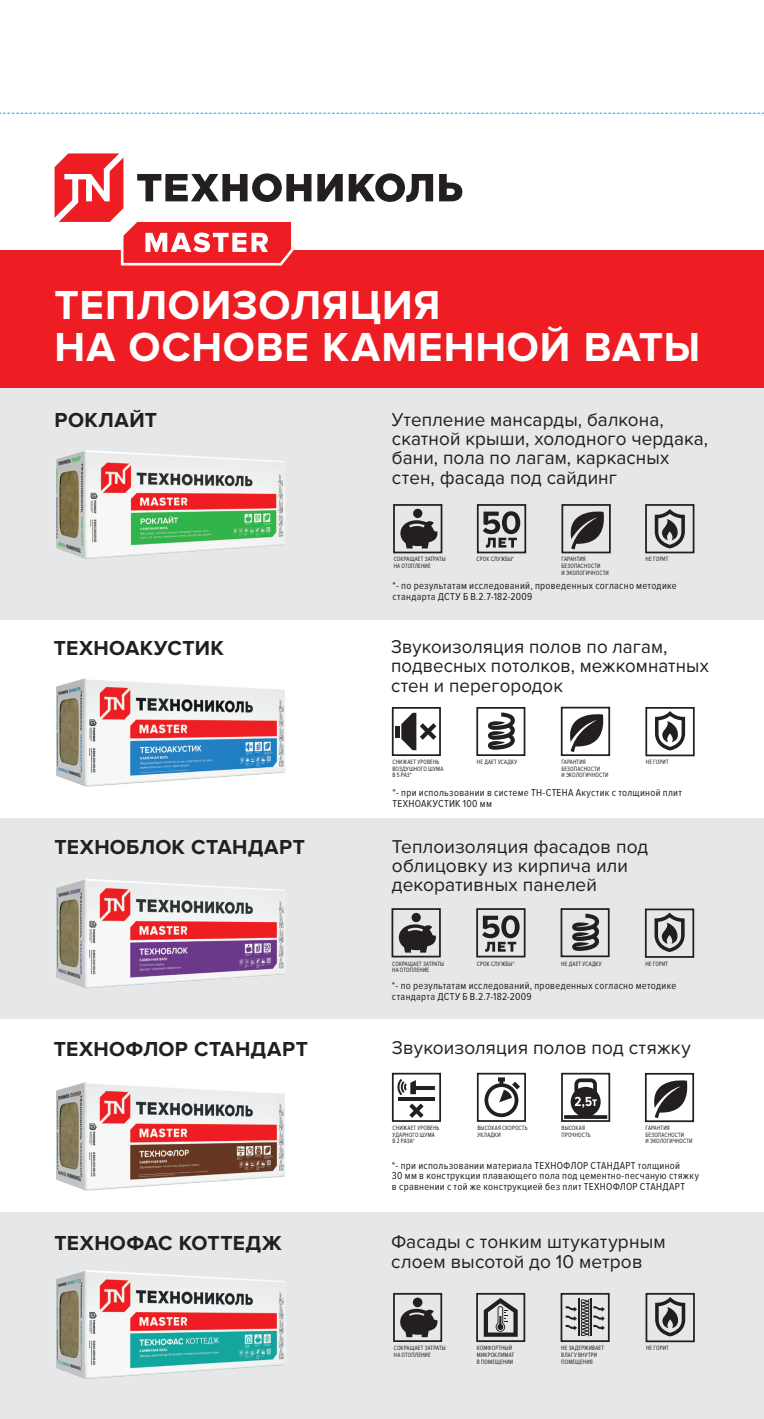
<style>
.page{position:relative;width:764px;height:1419px;background:#fff}
.page>*{position:absolute;margin:0;border:0;box-sizing:border-box;transform-origin:0 0}
.Продукт_1{font:700 42px/42px "Proxima Nova";letter-spacing:.015em;color:#fff}
.Продукт_2{font:700 21px "Proxima Nova";letter-spacing:.02em;color:#231f20}
.Применение{font:19.25px/19.2px "Proxima Nova";letter-spacing:.005em;color:#231f20}
.Таблица{font:10.5px/10.5px "Proxima Nova Cond";letter-spacing:.03em;color:#231f20}
.Пиктограммы{font:6.48px/6.6px "Proxima Nova Cond";letter-spacing:.025em;color:#231f20;scale:.9 1}
</style>
<div class="page">
<div style="left:0;top:373px;width:764px;height:247px;background:#e6e7e9"></div>
<div style="left:0;top:818px;width:764px;height:201px;background:#e6e7e9"></div>
<div style="left:0;top:1213px;width:764px;height:206px;background:#e6e7e9"></div>
<div style="left:0;top:250px;width:764px;height:138px;background:#ee1d23"></div>
<svg style="left:317px;top:174px;width:26px;height:27px"></svg>
<svg style="left:439px;top:174px;width:23px;height:27px"></svg>
<svg style="left:55px;top:153px;width:256px;height:113px"></svg>
<svg style="left:349px;top:173px;width:84px;height:29px"></svg>
<img style="left:56px;top:450px;width:229px;height:109px">
<img style="left:56px;top:678px;width:229px;height:109px">
<img style="left:56px;top:879px;width:229px;height:110px">
<img style="left:56px;top:1082px;width:229px;height:109px">
<img style="left:56px;top:1270px;width:229px;height:109px">
<div style="left:645px;top:1073px;width:49px;height:49px;border:2px solid #231f20"></div>
<svg style="left:654px;top:1080px;width:34px;height:38px"></svg>
<div style="left:392px;top:1073px;width:49px;height:49px;border:2px solid #231f20"></div>
<hr style="left:398px;top:1097px;width:37px;height:4px;background:#231f20">
<svg style="left:409px;top:1103px;width:15px;height:15px"></svg>
<svg style="left:397px;top:1079px;width:38px;height:16px"></svg>
<div style="left:477px;top:1073px;width:49px;height:49px;border:2px solid #231f20"></div>
<svg style="left:484px;top:1077px;width:36px;height:40px"></svg>
<div style="left:561px;top:1073px;width:49px;height:49px;border:2px solid #231f20"></div>
<svg style="left:564px;top:1078px;width:43px;height:41px"></svg>
<div style="left:561px;top:504px;width:50px;height:49px;border:2px solid #231f20"></div>
<svg style="left:571px;top:511px;width:33px;height:38px"></svg>
<div style="left:645px;top:504px;width:49px;height:49px;border:2px solid #231f20"></div>
<div style="left:393px;top:504px;width:49px;height:49px;border:2px solid #231f20"></div>
<div style="left:413px;top:509px;width:9px;height:9px;background:#231f20;border-radius:50%"></div>
<svg style="left:400px;top:520px;width:37px;height:28px"></svg>
<div style="left:477px;top:504px;width:49px;height:49px;border:2px solid #231f20"></div>
<svg style="left:483px;top:511px;width:37px;height:37px"></svg>
<svg style="left:655px;top:509px;width:30px;height:39px"></svg>
<div style="left:645px;top:707px;width:50px;height:49px;border:2px solid #231f20"></div>
<div style="left:561px;top:707px;width:49px;height:49px;border:2px solid #231f20"></div>
<svg style="left:570px;top:714px;width:34px;height:38px"></svg>
<div style="left:476px;top:707px;width:49px;height:49px;border:2px solid #231f20"></div>
<svg style="left:488px;top:712px;width:27px;height:38px"></svg>
<div style="left:392px;top:707px;width:49px;height:49px;border:2px solid #231f20"></div>
<hr style="left:395px;top:726px;width:4px;height:11px;background:#231f20">
<svg style="left:401px;top:713px;width:35px;height:37px"></svg>
<svg style="left:655px;top:711px;width:30px;height:39px"></svg>
<div style="left:645px;top:908px;width:49px;height:50px;border:2px solid #231f20"></div>
<div style="left:392px;top:908px;width:49px;height:49px;border:2px solid #231f20"></div>
<div style="left:412px;top:913px;width:9px;height:9px;background:#231f20;border-radius:50%"></div>
<svg style="left:399px;top:924px;width:37px;height:28px"></svg>
<div style="left:476px;top:908px;width:50px;height:49px;border:2px solid #231f20"></div>
<svg style="left:482px;top:915px;width:38px;height:37px"></svg>
<div style="left:561px;top:908px;width:49px;height:49px;border:2px solid #231f20"></div>
<svg style="left:572px;top:914px;width:27px;height:37px"></svg>
<svg style="left:654px;top:912px;width:31px;height:40px"></svg>
<div style="left:646px;top:1293px;width:49px;height:49px;border:2px solid #231f20"></div>
<div style="left:476px;top:1293px;width:49px;height:49px;border:2px solid #231f20"></div>
<svg style="left:484px;top:1298px;width:34px;height:39px"></svg>
<div style="left:561px;top:1293px;width:49px;height:49px;border:2px solid #231f20"></div>
<hr style="left:578px;top:1298px;width:2px;height:38px;background:#231f20">
<hr style="left:590px;top:1298px;width:2px;height:38px;background:#231f20">
<svg style="left:566px;top:1299px;width:39px;height:37px"></svg>
<div style="left:393px;top:1293px;width:49px;height:49px;border:2px solid #231f20"></div>
<div style="left:413px;top:1297px;width:9px;height:10px;background:#231f20;border-radius:50%"></div>
<svg style="left:400px;top:1309px;width:37px;height:28px"></svg>
<svg style="left:655px;top:1297px;width:30px;height:39px"></svg>
<svg style="left:0;top:113px;width:764px;height:1px"></svg>
<p class="Продукт_1" style="left:55px;top:285px;width:647px">ТЕПЛОИЗОЛЯЦИЯ<br>НА ОСНОВЕ КАМЕННОЙ ВАТЫ</p>
<p class="Продукт_2" style="left:55px;top:408px;width:104px">РОКЛАЙТ</p>
<p class="Применение" style="left:392px;top:410px;width:318px">Утепление мансарды, балкона, скатной крыши, холодного чердака, бани, пола по лагам, каркасных стен, фасада под сайдинг</p>
<p class="Пиктограммы" style="left:394px;top:556px;width:59px">СОКРАЩАЕТ ЗАТРАТЫ</p>
<p class="Пиктограммы" style="left:394px;top:563px;width:43px">НА ОТОПЛЕНИЕ</p>
<p class="Пиктограммы" style="left:477px;top:556px;width:43px">СРОК СЛУЖБЫ*</p>
<p class="Пиктограммы" style="left:562px;top:556px;width:28px">ГАРАНТИЯ</p>
<p class="Пиктограммы" style="left:646px;top:556px;width:27px">НЕ ГОРИТ</p>
<p class="Пиктограммы" style="left:562px;top:563px;width:45px">БЕЗОПАСНОСТИ</p>
<p class="Пиктограммы" style="left:562px;top:569px;width:54px">И ЭКОЛОГИЧНОСТИ</p>
<p class="Таблица" style="left:392px;top:580px;width:286px">*- по результатам исследований, проведенных согласно методике стандарта ДСТУ Б В.2.7-182-2009</p>
<p class="Продукт_2" style="left:54px;top:635px;width:171px">ТЕХНОАКУСТИК</p>
<p class="Применение" style="left:391px;top:637px;width:319px">Звукоизоляция полов по лагам, подвесных потолков, межкомнатных стен и перегородок</p>
<p class="Пиктограммы" style="left:392px;top:759px;width:54px">СНИЖАЕТ УРОВЕНЬ</p>
<p class="Пиктограммы" style="left:646px;top:759px;width:27px">НЕ ГОРИТ</p>
<p class="Пиктограммы" style="left:392px;top:765px;width:58px">ВОЗДУШНОГО ШУМА<br>В 5 РАЗ*</p>
<p class="Пиктограммы" style="left:477px;top:759px;width:46px">НЕ ДАЕТ УСАДКУ</p>
<p class="Пиктограммы" style="left:561px;top:759px;width:45px">ГАРАНТИЯ<br>БЕЗОПАСНОСТИ</p>
<p class="Пиктограммы" style="left:561px;top:772px;width:54px">И ЭКОЛОГИЧНОСТИ</p>
<p class="Таблица" style="left:392px;top:788px;width:291px">*- при использовании в системе ТН-СТЕНА Акустик с толщиной плит<br>ТЕХНОАКУСТИК 100 мм</p>
<p class="Продукт_2" style="left:55px;top:835px;width:252px">ТЕХНОБЛОК СТАНДАРТ</p>
<p class="Применение" style="left:392px;top:837px;width:258px">Теплоизоляция фасадов под облицовку из кирпича или декоративных панелей</p>
<p class="Пиктограммы" style="left:392px;top:960px;width:59px">СОКРАЩАЕТ ЗАТРАТЫ</p>
<p class="Пиктограммы" style="left:645px;top:960px;width:27px">НЕ ГОРИТ</p>
<p class="Пиктограммы" style="left:392px;top:967px;width:43px">НА ОТОПЛЕНИЕ</p>
<p class="Пиктограммы" style="left:477px;top:960px;width:43px">СРОК СЛУЖБЫ*</p>
<p class="Пиктограммы" style="left:561px;top:960px;width:46px">НЕ ДАЕТ УСАДКУ</p>
<p class="Таблица" style="left:392px;top:981px;width:286px">*- по результатам исследований, проведенных согласно методике стандарта ДСТУ Б В.2.7-182-2009</p>
<p class="Продукт_2" style="left:54px;top:1036px;width:256px">ТЕХНОФЛОР СТАНДАРТ</p>
<p class="Применение" style="left:392px;top:1038px;width:300px">Звукоизоляция полов под стяжку</p>
<p class="Пиктограммы" style="left:393px;top:1125px;width:53px">СНИЖАЕТ УРОВЕНЬ<br>УДАРНОГО ШУМА<br>В 2 РАЗА*</p>
<p class="Пиктограммы" style="left:477px;top:1125px;width:57px">ВЫСОКАЯ СКОРОСТЬ<br>УКЛАДКИ</p>
<p class="Пиктограммы" style="left:561px;top:1125px;width:34px">ВЫСОКАЯ<br>ПРОЧНОСТЬ</p>
<p class="Пиктограммы" style="left:646px;top:1125px;width:44px">ГАРАНТИЯ<br>БЕЗОПАСНОСТИ</p>
<p class="Пиктограммы" style="left:646px;top:1138px;width:54px">И ЭКОЛОГИЧНОСТИ</p>
<p class="Продукт_2" style="left:55px;top:1230px;width:229px">ТЕХНОФАС КОТТЕДЖ</p>
<p class="Таблица" style="left:392px;top:1160px;width:308px">*- при использовании материала ТЕХНОФЛОР СТАНДАРТ толщиной<br>30 мм в конструкции плавающего пола под цементно-песчаную стяжку в сравнении с той же конструкцией без плит ТЕХНОФЛОР СТАНДАРТ</p>
<p class="Применение" style="left:391px;top:1232px;width:276px">Фасады с тонким штукатурным слоем высотой до 10 метров</p>
<p class="Пиктограммы" style="left:394px;top:1345px;width:59px">СОКРАЩАЕТ ЗАТРАТЫ</p>
<p class="Пиктограммы" style="left:646px;top:1345px;width:27px">НЕ ГОРИТ</p>
<p class="Пиктограммы" style="left:394px;top:1351px;width:43px">НА ОТОПЛЕНИЕ</p>
<p class="Пиктограммы" style="left:477px;top:1345px;width:43px">КОМФОРТНЫЙ<br>МИКРОКЛИМАТ<br>В ПОМЕЩЕНИИ</p>
<p class="Пиктограммы" style="left:561px;top:1345px;width:49px">НЕ ЗАДЕРЖИВАЕТ<br>ВЛАГУ ВНУТРИ<br>ПОМЕЩЕНИЯ</p>
</div>
